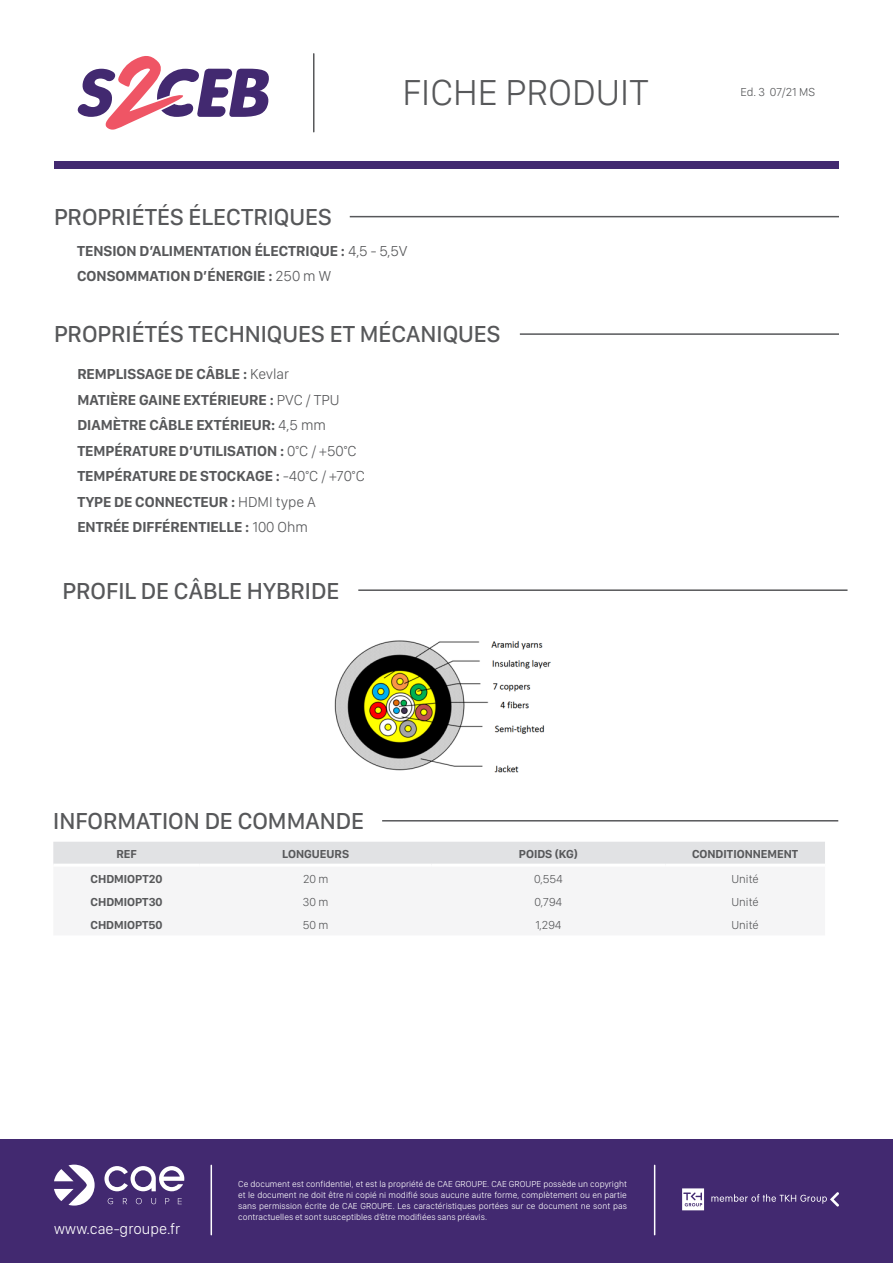
<style>
.page{position:relative;width:893px;height:1263px;background:#fff}
.page>*{position:absolute;margin:0;border:0;box-sizing:border-box;transform-origin:0 0}
.t1{font:300 37.5px "SF Compact Display";color:#57585a}
.t2{font:500 24px "SF Compact Display";color:#57585a}
.t3{font:300 15.6px "SF Compact Display";color:#fff}
.t4{font:700 15px "SF Compact Display";color:#57585a}
.t5{font:700 12px "SF Compact Display";color:#57585a}
.t6{font:300 12px "SF Compact Display";color:#57585a}
.t7{font:300 9px "SF Compact Display";color:#fff}
.s1{font-weight:300}
</style>
<div class="page">
<div style="left:0;top:1139px;width:893px;height:124px;background:#422970"></div>
<svg style="left:104px;top:1166px;width:80px;height:25px"></svg>
<svg style="left:54px;top:1164px;width:41px;height:41px"></svg>
<svg style="left:108px;top:1198px;width:5px;height:6px"></svg>
<svg style="left:123px;top:1198px;width:4px;height:6px"></svg>
<svg style="left:136px;top:1198px;width:6px;height:6px"></svg>
<svg style="left:151px;top:1198px;width:5px;height:6px"></svg>
<svg style="left:165px;top:1198px;width:4px;height:6px"></svg>
<svg style="left:178px;top:1198px;width:4px;height:6px"></svg>
<svg style="left:711px;top:1192px;width:128px;height:14px"></svg>
<svg style="left:682px;top:1188px;width:22px;height:22px"></svg>
<hr style="left:211px;top:1165px;width:1px;height:70px;background:#fff">
<hr style="left:654px;top:1165px;width:1px;height:70px;background:#fff">
<div style="left:54px;top:161px;width:785px;height:8px;background:#422970"></div>
<hr style="left:313px;top:54px;width:1px;height:78px;background:#57585a">
<svg style="left:78px;top:56px;width:191px;height:74px"></svg>
<hr style="left:350px;top:216px;width:489px;height:1px;background:#57585a">
<hr style="left:520px;top:333px;width:319px;height:2px;background:#57585a">
<hr style="left:382px;top:820px;width:456px;height:1px;background:#57585a">
<div style="left:53px;top:842px;width:772px;height:22px;background:#e1e2e4"></div>
<img style="left:334px;top:640px;width:217px;height:133px">
<hr style="left:358px;top:589px;width:489px;height:2px;background:#57585a">
<p class="t2" style="left:54px;top:202px;width:279px">PROPRIÉTÉS ÉLECTRIQUES</p>
<p class="t1" style="left:402px;top:70px;width:248px">FICHE PRODUIT</p>
<p class="t6" style="left:740px;top:84px;width:76px">Ed. 3 07/21 MS</p>
<p class="t4" style="left:77px;top:241px;width:332px">TENSION D’ALIMENTATION ÉLECTRIQUE : <span class="s1">4,5 - 5,5V</span></p>
<p class="t4" style="left:77px;top:267px;width:255px">CONSOMMATION D’ÉNERGIE : <span class="s1">250 m W</span></p>
<p class="t2" style="left:54px;top:319px;width:448px">PROPRIÉTÉS TECHNIQUES ET MÉCANIQUES</p>
<p class="t4" style="left:77px;top:365px;width:213px">REMPLISSAGE DE CÂBLE : <span class="s1">Kevlar</span></p>
<p class="t4" style="left:77px;top:390px;width:264px">MATIÈRE GAINE EXTÉRIEURE : <span class="s1">PVC / TPU</span></p>
<p class="t4" style="left:77px;top:416px;width:250px">DIAMÈTRE CÂBLE EXTÉRIEUR: <span class="s1">4,5 mm</span></p>
<p class="t4" style="left:77px;top:441px;width:281px">TEMPÉRATURE D’UTILISATION : <span class="s1">0°C / +50°C</span></p>
<p class="t4" style="left:77px;top:467px;width:289px">TEMPÉRATURE DE STOCKAGE : <span class="s1">-40°C / +70°C</span></p>
<p class="t4" style="left:77px;top:492px;width:240px">TYPE DE CONNECTEUR : <span class="s1">HDMI type A</span></p>
<p class="t4" style="left:77px;top:518px;width:232px">ENTRÉE DIFFÉRENTIELLE : <span class="s1">100 Ohm</span></p>
<p class="t2" style="left:63px;top:576px;width:278px">PROFIL DE CÂBLE HYBRIDE</p>
<p class="t2" style="left:53px;top:806px;width:312px">INFORMATION DE COMMANDE</p>
<p class="t5" style="left:116px;top:847px;width:22px">REF</p>
<p class="t5" style="left:282px;top:847px;width:68px">LONGUEURS</p>
<p class="t5" style="left:519px;top:847px;width:60px">POIDS (KG)</p>
<p class="t5" style="left:692px;top:847px;width:108px">CONDITIONNEMENT</p>
<p class="t5" style="left:91px;top:871px;width:73px">CHDMIOPT20</p>
<p class="t6" style="left:303px;top:871px;width:27px">20 m</p>
<p class="t6" style="left:534px;top:871px;width:30px">0,554</p>
<p class="t6" style="left:731px;top:871px;width:29px">Unité</p>
<p class="t5" style="left:91px;top:894px;width:74px">CHDMIOPT30</p>
<p class="t6" style="left:303px;top:894px;width:27px">30 m</p>
<p class="t6" style="left:535px;top:894px;width:29px">0,794</p>
<p class="t6" style="left:731px;top:894px;width:29px">Unité</p>
<p class="t5" style="left:90px;top:918px;width:74px">CHDMIOPT50</p>
<p class="t6" style="left:303px;top:918px;width:27px">50 m</p>
<p class="t6" style="left:535px;top:918px;width:28px">1,294</p>
<p class="t6" style="left:731px;top:918px;width:29px">Unité</p>
<p class="t3" style="left:54px;top:1219px;width:128px">www.cae-groupe.fr</p>
<p class="t7" style="left:238px;top:1179px;width:390px">Ce document est confidentiel, et est la propriété de CAE GROUPE. CAE GROUPE possède un copyright</p>
<p class="t7" style="left:238px;top:1189px;width:390px">et le document ne doit être ni copié ni modifié sous aucune autre forme, complètement ou en partie</p>
<p class="t7" style="left:238px;top:1200px;width:390px">sans permission écrite de CAE GROUPE. Les caractéristiques portées sur ce document ne sont pas</p>
<p class="t7" style="left:238px;top:1211px;width:250px">contractuelles et sont susceptibles d’être modifiées sans préavis.</p>
</div>
